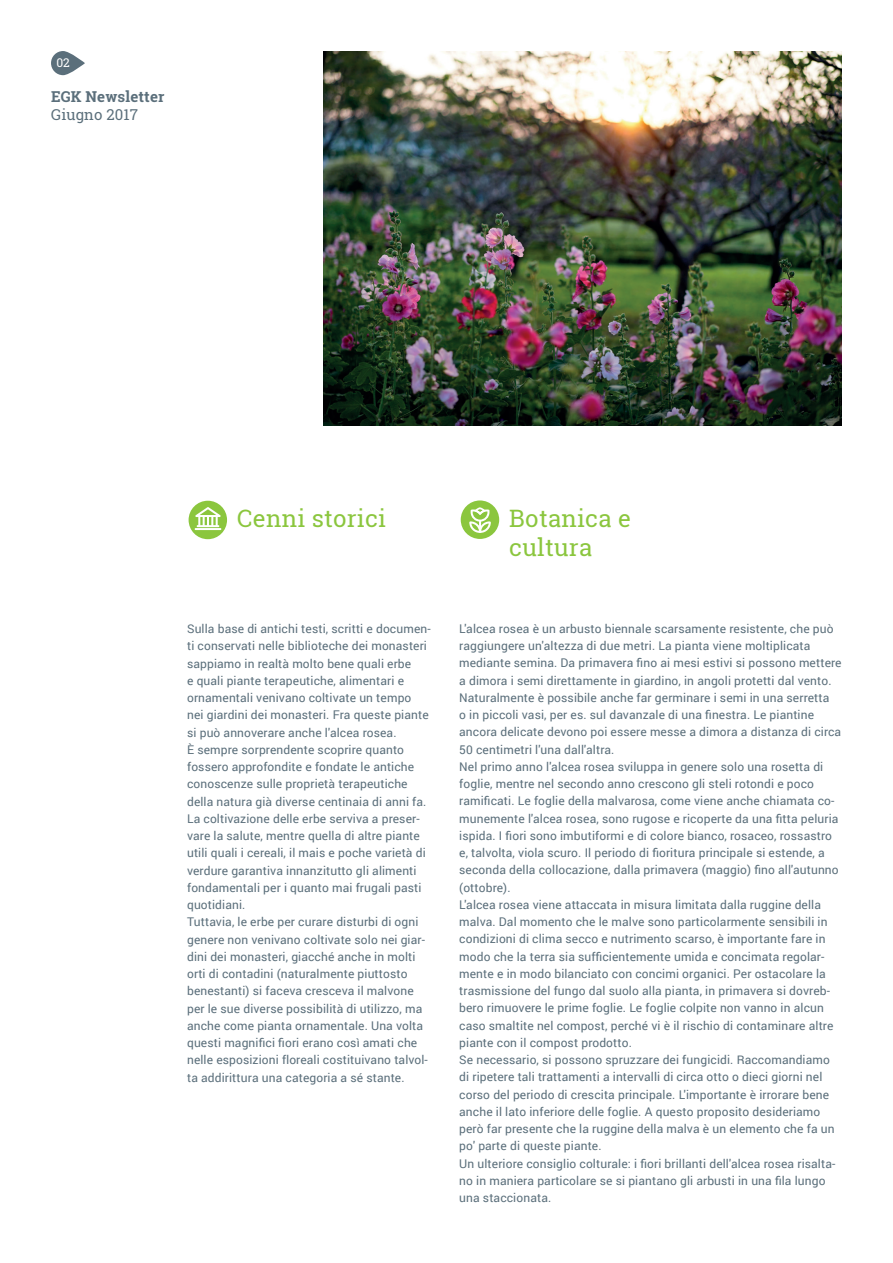
<style>
.page{position:relative;width:893px;height:1263px;background:#fff}
.page>*{position:absolute;margin:0;border:0;box-sizing:border-box;transform-origin:0 0}
.t1{font:24px/28.8px "Roboto Slab";letter-spacing:.01em;color:#8bc63e}
.t2{font:700 15px "Roboto Slab";letter-spacing:.01em;color:#5b6f7b}
.t3{font:15px "Roboto Slab";letter-spacing:.01em;color:#5b6f7b}
.t4{font:12px/17.2px "Roboto";letter-spacing:.01em;color:#5b6f7b}
.t5{font:12px "Roboto Slab";color:#fff}
</style>
<div class="page">
<img style="left:323px;top:51px;width:519px;height:375px">
<svg style="left:51px;top:51px;width:34px;height:24px"></svg>
<div style="left:189px;top:501px;width:38px;height:38px;background:#8bc63e;border-radius:50%"></div>
<svg style="left:195px;top:507px;width:26px;height:20px"></svg>
<hr style="left:197px;top:525px;width:22px;height:2px;background:#fff">
<hr style="left:195px;top:528px;width:26px;height:2px;background:#fff">
<div style="left:461px;top:500px;width:38px;height:39px;background:#8bc63e;border-radius:50%"></div>
<svg style="left:469px;top:507px;width:22px;height:26px"></svg>
<p class="t5" style="left:56px;top:54px;width:15px">02</p>
<p class="t2" style="left:51px;top:86px;width:115px">EGK Newsletter</p>
<p class="t3" style="left:51px;top:104px;width:89px">Giugno 2017</p>
<h1 class="t1" style="left:237px;top:504px;width:150px">Cenni storici</h1>
<h1 class="t1" style="left:509px;top:504px;width:123px">Botanica e cultura</h1>
<p class="t4" style="left:187px;top:620px;width:245px">Sulla base di antichi testi, scritti e documen&shy;ti conservati nelle biblioteche dei monasteri sappiamo in realtà molto bene quali erbe<br>e quali piante terapeutiche, alimentari e ornamentali venivano coltivate un tempo nei giardini dei monasteri. Fra queste piante si può annoverare anche l'alcea rosea.<br>È sempre sorprendente scoprire quanto fossero approfondite e fondate le antiche conoscenze sulle proprietà terapeutiche della natura già diverse centinaia di anni fa.<br>La coltivazione delle erbe serviva a preser&shy;vare la salute, mentre quella di altre piante utili quali i cereali, il mais e poche varietà di verdure garantiva innanzitutto gli alimenti fondamentali per i quanto mai frugali pasti quotidiani.<br>Tuttavia, le erbe per curare disturbi di ogni genere non venivano coltivate solo nei giar&shy;dini dei monasteri, giacché anche in molti orti di contadini (naturalmente piuttosto benestanti) si faceva cresceva il malvone per le sue diverse possibilità di utilizzo, ma anche come pianta ornamentale. Una volta questi magnifici fiori erano così amati che nelle esposizioni floreali costituivano talvol&shy;ta addirittura una categoria a sé stante.</p>
<p class="t4" style="left:459px;top:620px;width:384px">L'alcea rosea è un arbusto biennale scarsamente resistente, che può raggiungere un'altezza di due metri. La pianta viene moltiplicata mediante semina. Da primavera fino ai mesi estivi si possono mettere a dimora i semi direttamente in giardino, in angoli protetti dal vento.<br>Naturalmente è possibile anche far germinare i semi in una serretta<br>o in piccoli vasi, per es. sul davanzale di una finestra. Le piantine ancora delicate devono poi essere messe a dimora a distanza di circa 50 centimetri l'una dall'altra.<br>Nel primo anno l'alcea rosea sviluppa in genere solo una rosetta di foglie, mentre nel secondo anno crescono gli steli rotondi e poco ramificati. Le foglie della malvarosa, come viene anche chiamata co&shy;munemente l'alcea rosea, sono rugose e ricoperte da una fitta peluria ispida. I fiori sono imbutiformi e di colore bianco, rosaceo, rossastro e, talvolta, viola scuro. Il periodo di fioritura principale si estende, a seconda della collocazione, dalla primavera (maggio) fino all'autunno (ottobre).<br>L'alcea rosea viene attaccata in misura limitata dalla ruggine della malva. Dal momento che le malve sono particolarmente sensibili in condizioni di clima secco e nutrimento scarso, è importante fare in modo che la terra sia sufficientemente umida e concimata regolar&shy;mente e in modo bilanciato con concimi organici. Per ostacolare la trasmissione del fungo dal suolo alla pianta, in primavera si dovreb&shy;bero rimuovere le prime foglie. Le foglie colpite non vanno in alcun caso smaltite nel compost, perché vi è il rischio di contaminare altre piante con il compost prodotto.<br>Se necessario, si possono spruzzare dei fungicidi. Raccomandiamo di ripetere tali trattamenti a intervalli di circa otto o dieci giorni nel corso del periodo di crescita principale. L'importante è irrorare bene anche il lato inferiore delle foglie. A questo proposito desideriamo però far presente che la ruggine della malva è un elemento che fa un po' parte di queste piante.<br>Un ulteriore consiglio colturale: i fiori brillanti dell'alcea rosea risalta&shy;no in maniera particolare se si piantano gli arbusti in una fila lungo una staccionata.</p>
</div>
